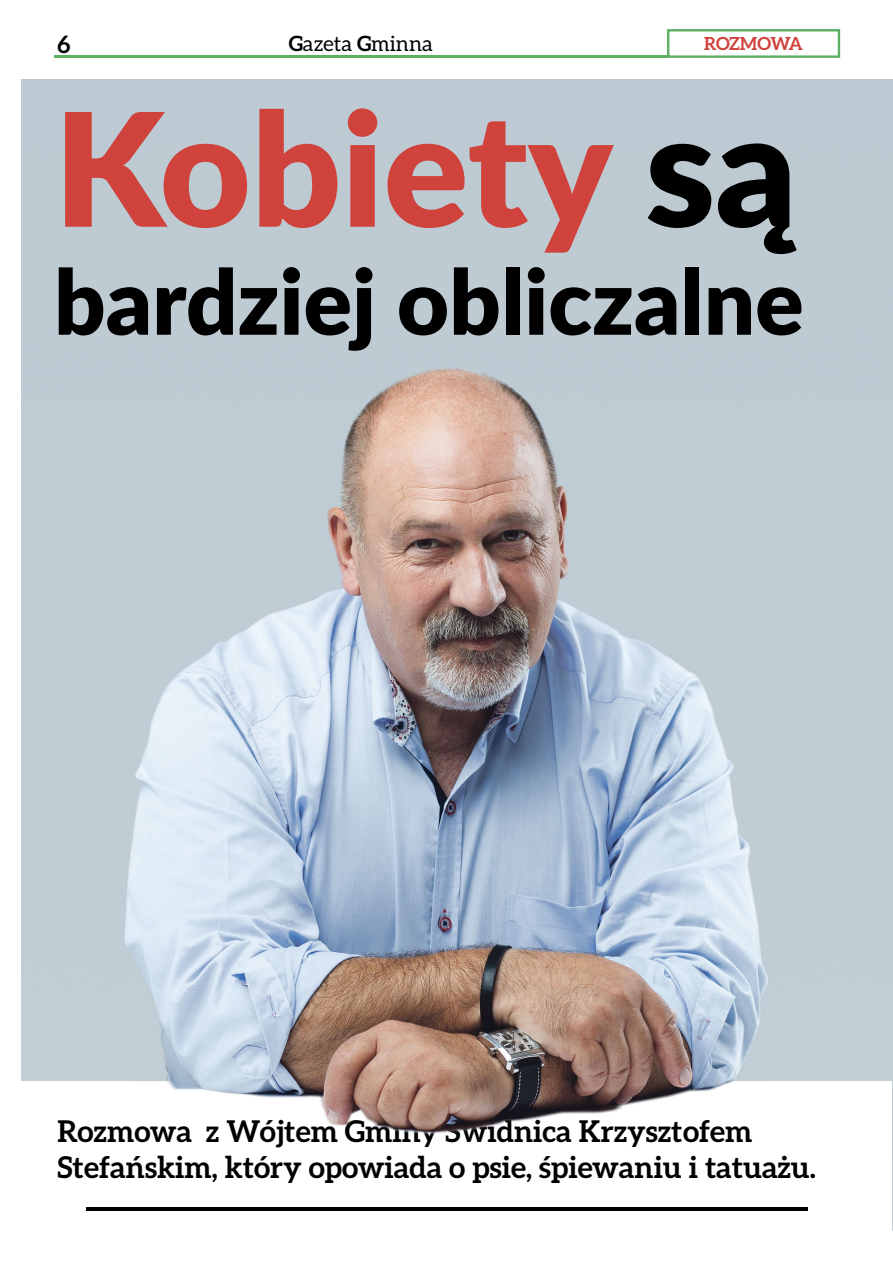
<style>
.page{position:relative;width:893px;height:1263px;background:#fff}
.page>*{position:absolute;margin:0;border:0;box-sizing:border-box;transform-origin:0 0}
.t1{font:900 157.5px "Lato";color:#d0433d}
.t2{font:900 90px "Lato";color:#000}
.t3{font:700 30px/36px "Aleo";color:#000}
.t4{font:700 24px "Aleo";color:#000}
.t5{font:21px "Aleo";color:#000}
.t6{font:700 18px "Aleo";letter-spacing:-.03em;color:#d0433d}
.s1{font-weight:700}
.s2{color:#000}
</style>
<div class="page">
<img style="left:892px;top:1194px;width:1px;height:37px">
<img style="left:21px;top:80px;width:872px;height:1114px">
<hr style="left:54px;top:56px;width:613px;height:2px;background:#5bb161">
<div style="left:667px;top:29px;width:173px;height:29px;background:#fff;border:2px solid #5bb161"></div>
<hr style="left:86px;top:1207px;width:721px;height:4px;background:#000">
<p class="t4" style="left:57px;top:30px;width:14px">6</p>
<p class="t5" style="left:289px;top:31px;width:146px"><span class="s1">G</span>azeta <span class="s1">G</span>minna</p>
<p class="t6" style="left:704px;top:33px;width:100px">ROZMOWA</p>
<h1 class="t1" style="left:54px;top:51px;width:744px">Kobiety <span class="s2">są</span></h1>
<h2 class="t2" style="left:54px;top:234px;width:751px">bardziej obliczalne</h2>
<p class="t3" style="left:57px;top:1112px;width:760px">Rozmowa z Wójtem Gminy Świdnica Krzysztofem<br>Stefańskim, który opowiada o psie, śpiewaniu i tatuażu.</p>
</div>
